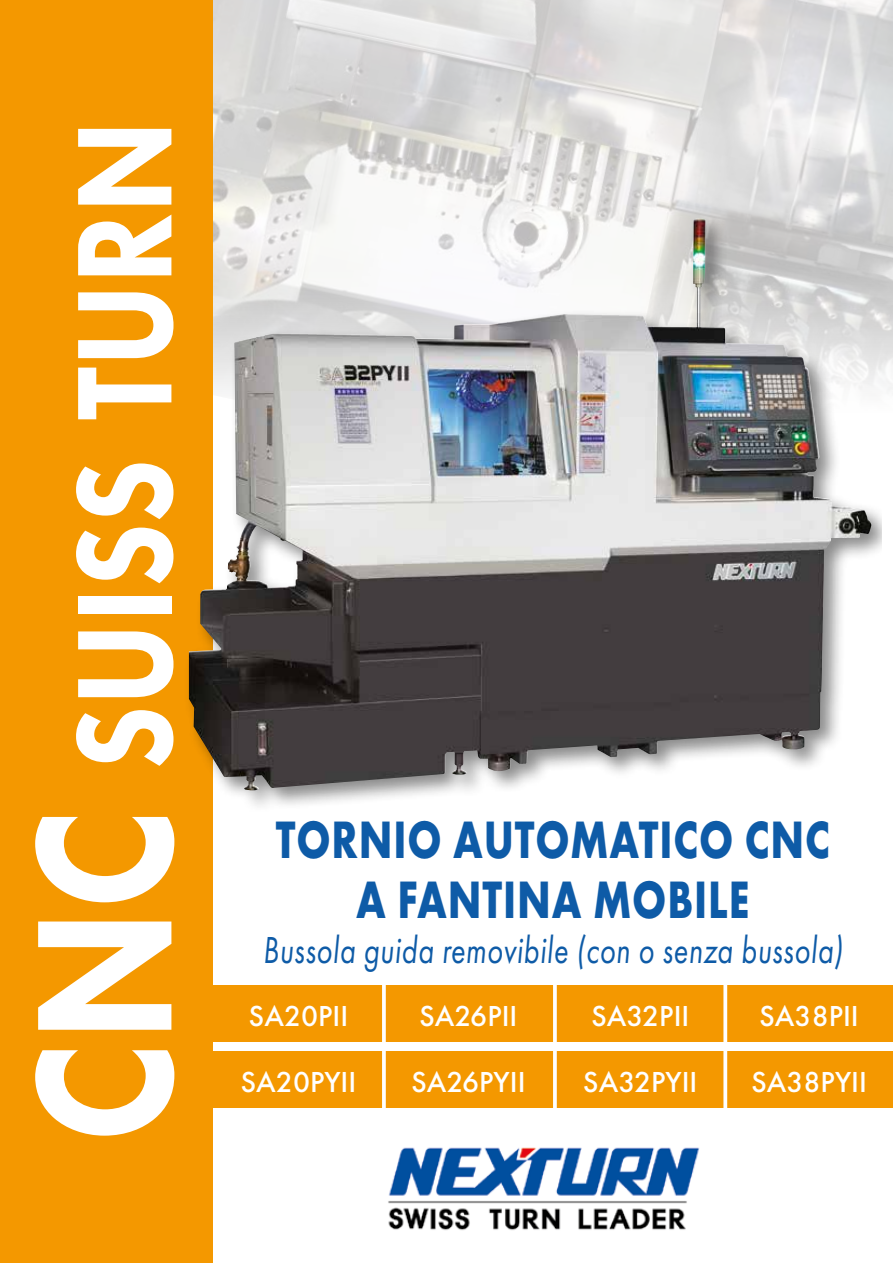
<style>
.page{position:relative;width:893px;height:1263px;background:#fff}
.page>*{position:absolute;margin:0;border:0;box-sizing:border-box;transform-origin:0 0}
.t1{font:800 199.8px "Futura PT";color:#fff;scale:.83 1}
.t2{font:800 139.8px "Futura PT";color:#fff;scale:.83 1}
.t3{font:700 54.6px/60px "Futura PT";letter-spacing:.02em;color:#0e5ba7;text-align:center;scale:.77 1}
.t4{font:italic 39px "Futura PT";letter-spacing:.02em;color:#0e5ba7;scale:.77 1}
.t5{font:500 30px "Futura PT";color:#fff}
</style>
<div class="page">
<img style="left:213px;top:0;width:680px;height:391px">
<div style="left:204px;top:985px;width:689px;height:56px;background:#f49800"></div>
<svg style="left:382px;top:985px;width:4px;height:57px"></svg>
<svg style="left:553px;top:985px;width:4px;height:57px"></svg>
<svg style="left:723px;top:985px;width:4px;height:57px"></svg>
<div style="left:204px;top:1051px;width:689px;height:57px;background:#f49800"></div>
<svg style="left:382px;top:1051px;width:4px;height:57px"></svg>
<svg style="left:553px;top:1051px;width:4px;height:57px"></svg>
<svg style="left:723px;top:1051px;width:4px;height:57px"></svg>
<div style="left:0;top:0;width:213px;height:1263px;background:#f49800"></div>
<div style="left:184px;top:214px;width:698px;height:599px;background:#000;opacity:.46"></div>
<img style="left:189px;top:219px;width:508px;height:571px">
<img style="left:388px;top:1147px;width:312px;height:83px">
<h2 class="t2" style="left:37px;top:770px;width:763px;rotate:-90deg">suiss turn</h2>
<h1 class="t1" style="left:-20px;top:1143px;width:404px;rotate:-90deg">CNC</h1>
<h3 class="t3" style="left:276px;top:808px;width:721px">TORNIO AUTOMATICO CNC<br>A FANTINA MOBILE</h3>
<h3 class="t4" style="left:263px;top:927px;width:755px">Bussola guida removibile (con o senza bussola)</h3>
<p class="t5" style="left:249px;top:997px;width:101px">SA20PII</p>
<p class="t5" style="left:419px;top:997px;width:99px">SA26PII</p>
<p class="t5" style="left:591px;top:997px;width:99px">SA32PII</p>
<p class="t5" style="left:759px;top:997px;width:101px">SA38PII</p>
<p class="t5" style="left:241px;top:1064px;width:117px">SA20PYII</p>
<p class="t5" style="left:411px;top:1064px;width:116px">SA26PYII</p>
<p class="t5" style="left:583px;top:1064px;width:116px">SA32PYII</p>
<p class="t5" style="left:751px;top:1064px;width:117px">SA38PYII</p>
</div>
